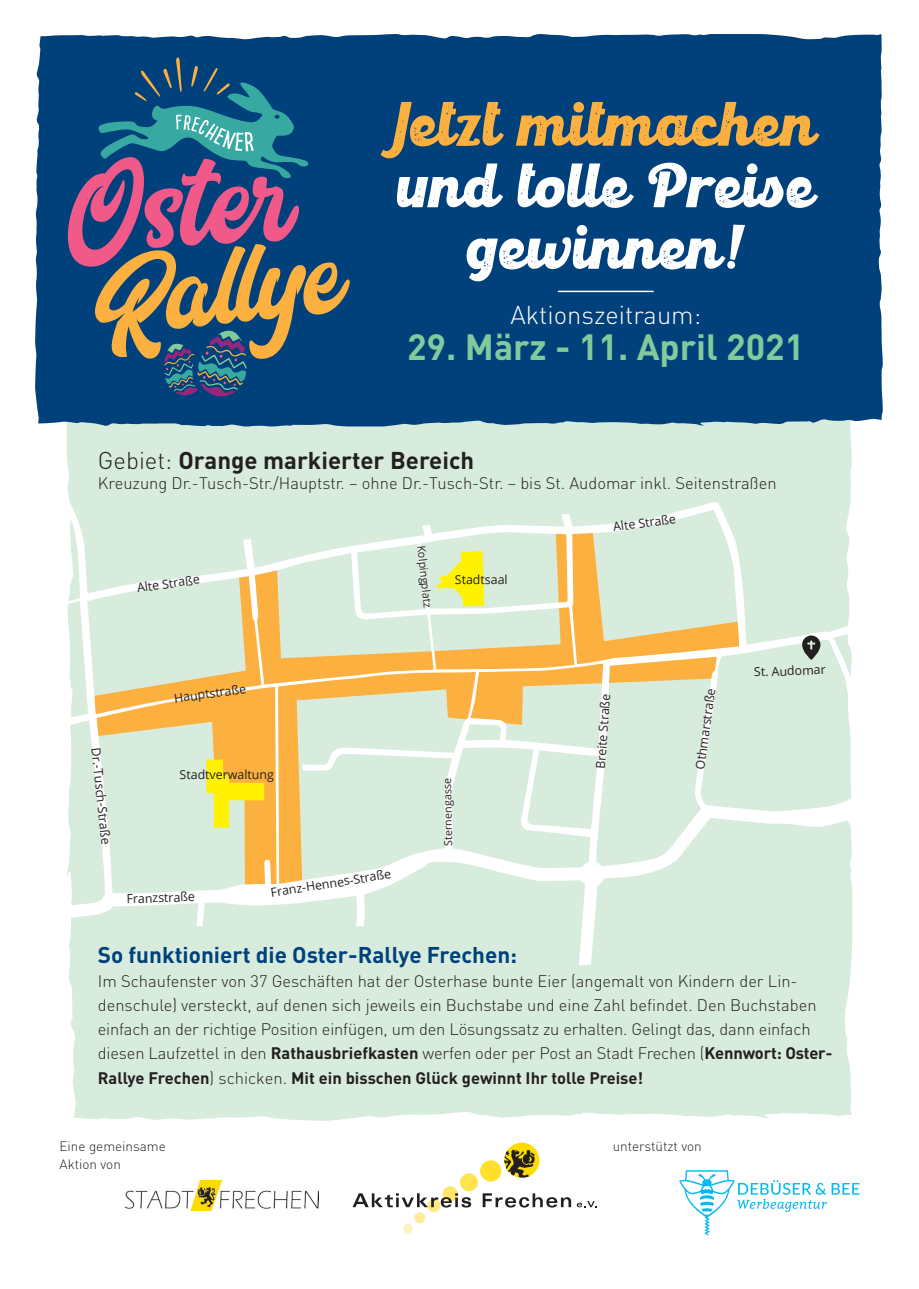
<style>
.page{position:relative;width:919px;height:1289px;background:#fff}
.page>*{position:absolute;margin:0;border:0;box-sizing:border-box;transform-origin:0 0}
.t1{font:121.65px "Marttabuck Special";color:#f05988}
.t2{font:107.55px "Marttabuck Special";color:#fbb03f}
.t3{font:60px/61.5px "Retroking Rough";color:#fff;text-align:center}
.t4{font:60px "Retroking Rough";color:#fbb03f}
.t5{font:700 36px "DIN Pro";color:#80ca9c}
.t6{font:300 25.5px "DIN Pro";color:#fff}
.t7{font:700 24px "DIN Pro";color:#231f20}
.t8{font:700 22.5px "DIN Pro";color:#00407b}
.t9{font:300 16.5px/24px "DIN Pro";color:#231f20}
.t10{font:700 16.5px "DIN Pro";color:#231f20}
.t11{font:300 13.5px/18px "DIN Pro";color:#231f20}
.t12{font:12.3px "Open Sans";color:#231f20}
.t13{font:10.8px "Open Sans";color:#231f20}
.s1{font-size:114.6px}
.s2{font-weight:300}
.s3{font-weight:700}
</style>
<div class="page">
<div style="left:67px;top:426px;width:785px;height:695px;background:#d8ecdd"></div>
<svg style="left:67px;top:478px;width:785px;height:487px;background:#e1e5cb"></svg>
<svg style="left:435px;top:552px;width:49px;height:54px;background:#efee58"></svg>
<svg style="left:206px;top:759px;width:58px;height:68px;background:#f6d83e"></svg>
<svg style="left:802px;top:635px;width:18px;height:24px"></svg>
<div style="left:88px;top:426px;width:753px;height:126px;background:#d8ecdd"></div>
<div style="left:35px;top:34px;width:847px;height:392px;background:#00407b"></div>
<svg style="left:164px;top:330px;width:83px;height:66px;background:#2b567e"></svg>
<svg style="left:96px;top:55px;width:214px;height:123px;background:#176086"></svg>
<hr style="left:558px;top:291px;width:95px;height:1px;background:#fff">
<div style="left:129px;top:926px;width:420px;height:85px;background:#d8ecdd"></div>
<div style="left:480px;top:1160px;width:21px;height:21px;background:#ffe02b;border-radius:50%"></div>
<div style="left:460px;top:1173px;width:18px;height:18px;background:#ffe34f;border-radius:50%"></div>
<div style="left:442px;top:1186px;width:16px;height:15px;background:#ffe569;border-radius:50%"></div>
<div style="left:427px;top:1199px;width:13px;height:13px;background:#ffe982;border-radius:50%"></div>
<div style="left:414px;top:1212px;width:11px;height:11px;background:#ffec96;border-radius:50%"></div>
<svg style="left:504px;top:1142px;width:35px;height:35px"></svg>
<svg style="left:504px;top:1149px;width:30px;height:28px"></svg>
<div style="left:403px;top:1223px;width:9px;height:10px;background:#fef3be;border-radius:50%"></div>
<svg style="left:352px;top:1193px;width:119px;height:14px"></svg>
<svg style="left:482px;top:1193px;width:114px;height:14px"></svg>
<svg style="left:679px;top:1170px;width:180px;height:66px"></svg>
<img style="left:125px;top:1180px;width:193px;height:30px">
<h1 class="t1" style="left:63px;top:139px;width:267px;rotate:-3deg"><span class="s1">O</span>ster</h1>
<h2 class="t2" style="left:85px;top:238px;width:253px;rotate:-6deg">Rallye</h2>
<h3 class="t4" style="left:395px;top:79px;width:422px">Jetzt mitmachen</h3>
<h3 class="t3" style="left:397px;top:157px;width:419px">und tolle Preise gewinnen!</h3>
<h3 class="t6" style="left:510px;top:297px;width:192px">Aktionszeitraum:</h3>
<h3 class="t5" style="left:407px;top:322px;width:399px">29. März - 11. April 2021</h3>
<h3 class="t7" style="left:98px;top:444px;width:378px"><span class="s2">Gebiet:</span> Orange markierter Bereich</h3>
<p class="t9" style="left:98px;top:470px;width:680px">Kreuzung Dr.-Tusch-Str./Hauptstr. – ohne Dr.-Tusch-Str. – bis St. Audomar inkl. Seitenstraßen</p>
<p class="t12" style="left:136px;top:579px;width:65px;rotate:-8deg">Alte Straße</p>
<p class="t13" style="left:428px;top:544px;width:64px;rotate:84deg">Kolpingplatz</p>
<p class="t12" style="left:455px;top:570px;width:54px">Stadtsaal</p>
<p class="t12" style="left:173px;top:690px;width:74px;rotate:-8deg">Hauptstraße</p>
<p class="t12" style="left:104px;top:746px;width:98px;rotate:84deg">Dr.-Tusch-Straße</p>
<p class="t12" style="left:180px;top:766px;width:96px">Stadtverwaltung</p>
<p class="t12" style="left:126px;top:890px;width:70px;rotate:-2deg">Franzstraße</p>
<p class="t12" style="left:269px;top:884px;width:123px;rotate:-9deg">Franz-Hennes-Straße</p>
<p class="t13" style="left:441px;top:846px;width:69px;rotate:-91deg">Sternengasse</p>
<p class="t12" style="left:612px;top:518px;width:65px;rotate:-8deg">Alte Straße</p>
<p class="t12" style="left:592px;top:768px;width:77px;rotate:-86deg">Breite Straße</p>
<p class="t12" style="left:691px;top:768px;width:83px;rotate:-82deg">Othmarstraße</p>
<p class="t12" style="left:753px;top:663px;width:73px;rotate:-2deg">St. Audomar</p>
<h3 class="t8" style="left:98px;top:939px;width:421px">So funktioniert die Oster-Rallye Frechen:</h3>
<p class="t9" style="left:98px;top:968px;width:736px">Im Schaufenster von 37 Geschäften hat der Osterhase bunte Eier (angemalt von Kindern der Lin&shy;denschule) versteckt, auf denen sich jeweils ein Buchstabe und eine Zahl befindet. Den Buchstaben einfach an der richtige Position einfügen, um den Lösungssatz zu erhalten. Gelingt das, dann einfach diesen Laufzettel in den <span class="s3">Rathausbriefkasten</span> werfen oder per Post an Stadt Frechen (<span class="s3">Kennwort: Oster-</span></p>
<p class="t10" style="left:98px;top:1067px;width:547px">Rallye Frechen<span class="s2">) schicken.</span> Mit ein bisschen Glück gewinnt Ihr tolle Preise!</p>
<p class="t11" style="left:60px;top:1136px;width:108px">Eine gemeinsame<br>Aktion von</p>
<p class="t11" style="left:612px;top:1136px;width:90px">unterstützt von</p>
</div>
